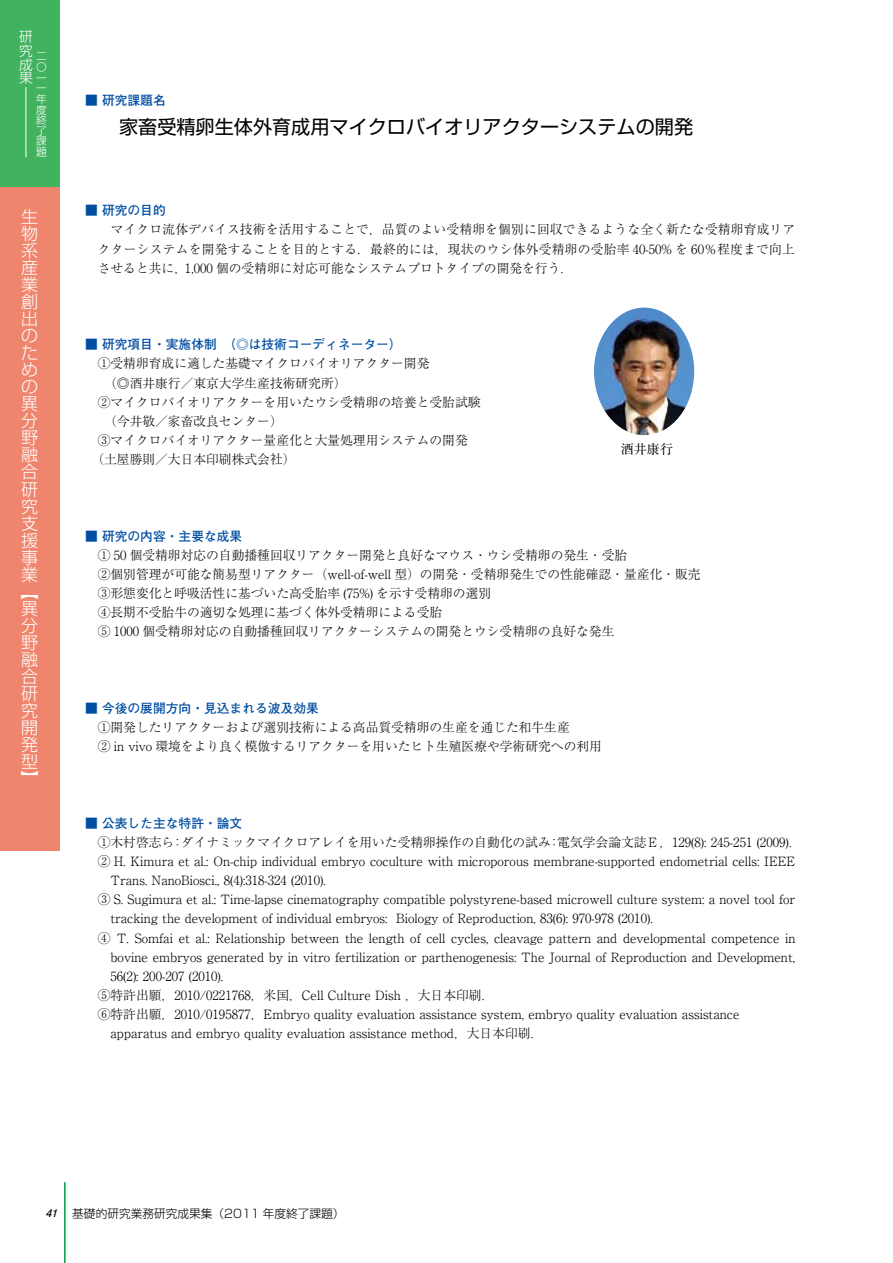
<style>
.page{position:relative;width:893px;height:1263px;background:#fff}
.page>*{position:absolute;margin:0;border:0;box-sizing:border-box;transform-origin:0 0}
.t1{font:19.2px "Shin Go Pro";color:#000}
.t2{font:300 16.95px/17px "Shin Go Pro";color:#fff;text-align:justify}
.t3{font:300 13.8px/13.8px "Shin Go Pro";color:#fff;text-align:justify}
.t4{font:13.05px "Ryumin Pro";color:#000}
.t5{font:300 12.75px/19.2px "Ryumin Pro";color:#000}
.t6{font:700 12.75px "Futo Go B101 Pro";color:#004ea2}
.t7{font:300 11.7px "Shin Go Pro";color:#000}
.t8{font:300 10.65px/10.6px "Shin Go Pro";color:#fff;text-align:justify}
.s1{font-family:"Futo Go B101 Pro";font-weight:700;font-style:italic;font-size:10.65px}
</style>
<div class="page">
<div style="left:0;top:0;width:60px;height:187px;background:#41b25d"></div>
<hr style="left:26px;top:87px;width:1px;height:70px;background:#fff">
<hr style="left:64px;top:1182px;width:2px;height:81px;background:#094">
<img style="left:594px;top:308px;width:100px;height:127px">
<div style="left:0;top:187px;width:60px;height:663px;background:#ef856d"></div>
<p class="t3" style="left:19px;top:28px;width:15px">研究成果</p>
<p class="t8" style="left:36px;top:50px;width:12px">二〇一一年度終了課題</p>
<h2 class="t2" style="left:21px;top:206px;width:18px">生物系産業創出のための異分野融合研究支援事業【異分野融合研究開発型】</h2>
<p class="t6" style="left:85px;top:90px;width:82px">■ 研究課題名</p>
<h1 class="t1" style="left:119px;top:111px;width:576px">家畜受精卵生体外育成用マイクロバイオリアクターシステムの開発</h1>
<p class="t6" style="left:85px;top:200px;width:82px">■ 研究の目的</p>
<p class="t5" style="left:98px;top:219px;width:699px;text-align:justify">　マイクロ流体デバイス技術を活用することで，品質のよい受精卵を個別に回収できるような全く新たな受精卵育成リアクターシステムを開発することを目的とする．最終的には，現状のウシ体外受精卵の受胎率 40-50% を 60％程度まで向上させると共に，1,000 個の受精卵に対応可能なシステムプロトタイプの開発を行う．</p>
<p class="t6" style="left:85px;top:334px;width:318px">■ 研究項目・実施体制　（◎は技術コーディネーター）</p>
<p class="t5" style="left:98px;top:353px;width:333px">①受精卵育成に適した基礎マイクロバイオリアクター開発</p>
<p class="t5" style="left:98px;top:372px;width:250px">　（◎酒井康行／東京大学生産技術研究所）</p>
<p class="t5" style="left:98px;top:391px;width:384px">②マイクロバイオリアクターを用いたウシ受精卵の培養と受胎試験</p>
<p class="t5" style="left:98px;top:410px;width:186px">　（今井敬／家畜改良センター）</p>
<p class="t5" style="left:98px;top:430px;width:371px">③マイクロバイオリアクター量産化と大量処理用システムの開発</p>
<p class="t5" style="left:91px;top:449px;width:206px">（土屋勝則／大日本印刷株式会社）</p>
<p class="t4" style="left:621px;top:439px;width:54px">酒井康行</p>
<p class="t6" style="left:85px;top:526px;width:159px">■ 研究の内容・主要な成果</p>
<p class="t5" style="left:98px;top:544px;width:604px">① 50 個受精卵対応の自動播種回収リアクター開発と良好なマウス・ウシ受精卵の発生・受胎<br>②個別管理が可能な簡易型リアクター（well-of-well 型）の開発・受精卵発生での性能確認・量産化・販売③形態変化と呼吸活性に基づいた高受胎率 (75%) を示す受精卵の選別<br>④長期不受胎牛の適切な処理に基づく体外受精卵による受胎<br>⑤ 1000 個受精卵対応の自動播種回収リアクターシステムの開発とウシ受精卵の良好な発生</p>
<p class="t6" style="left:85px;top:698px;width:235px">■ 今後の展開方向・見込まれる波及効果</p>
<p class="t5" style="left:98px;top:717px;width:506px">①開発したリアクターおよび選別技術による高品質受精卵の生産を通じた和牛生産<br>② in vivo 環境をより良く模倣するリアクターを用いたヒト生殖医療や学術研究への利用</p>
<p class="t6" style="left:85px;top:813px;width:159px">■ 公表した主な特許・論文</p>
<p class="t5" style="left:98px;top:831px;width:705px">①木村啓志ら：ダイナミックマイクロアレイを用いた受精卵操作の自動化の試み：電気学会論文誌Ｅ，129(8): 245-251 (2009)．</p>
<p class="t5" style="left:98px;top:850px;width:699px">② H. Kimura et al.: On-chip individual embryo coculture with microporous membrane-supported endometrial cells: IEEE</p>
<p class="t5" style="left:111px;top:870px;width:217px">Trans. NanoBiosci., 8(4):318-324 (2010).</p>
<p class="t5" style="left:98px;top:889px;width:699px">③ S. Sugimura et al.: Time-lapse cinematography compatible polystyrene-based microwell culture system: a novel tool for</p>
<p class="t5" style="left:111px;top:908px;width:544px">tracking the development of individual embryos: Biology of Reproduction, 83(6): 970-978 (2010).</p>
<p class="t5" style="left:98px;top:927px;width:699px">④ T. Somfai et al.: Relationship between the length of cell cycles, cleavage pattern and developmental competence in</p>
<p class="t5" style="left:111px;top:946px;width:686px">bovine embryos generated by in vitro fertilization or parthenogenesis: The Journal of Reproduction and Development,</p>
<p class="t5" style="left:111px;top:965px;width:114px">56(2): 200-207 (2010).</p>
<p class="t5" style="left:98px;top:984px;width:398px">⑤特許出願，2010/0221768，米国，Cell Culture Dish ，大日本印刷．</p>
<p class="t5" style="left:98px;top:1004px;width:643px">⑥特許出願，2010/0195877，Embryo quality evaluation assistance system, embryo quality evaluation assistance</p>
<p class="t5" style="left:98px;top:1023px;width:447px">　apparatus and embryo quality evaluation assistance method，大日本印刷．</p>
<p class="t7" style="left:45px;top:1204px;width:301px"><span class="s1">41</span> 基礎的研究業務研究成果集（2011 年度終了課題）</p>
</div>
